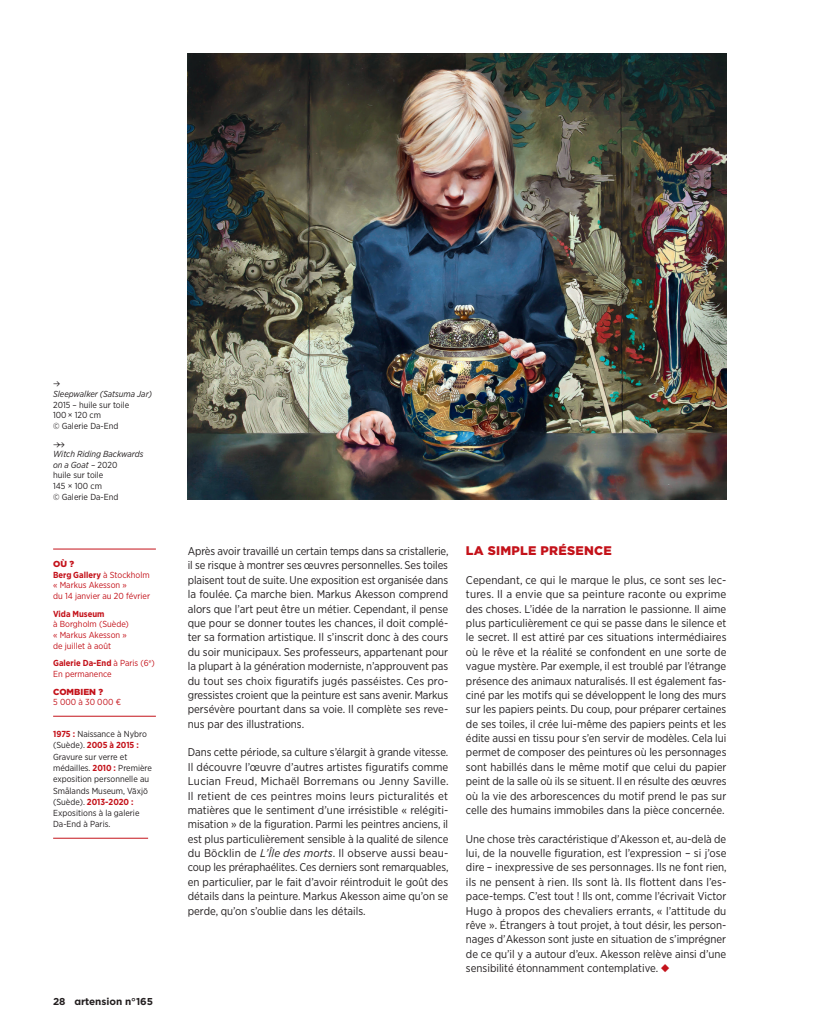
<style>
.page{position:relative;width:815px;height:1028px;background:#fff}
.page>*{position:absolute;margin:0;border:0;box-sizing:border-box;transform-origin:0 0}
.t1{font:900 12.5px "Gotham";letter-spacing:.02em;color:#c4121a}
.t2{font:11.25px/14.4px "Gotham Narrow";color:#231f20;text-align:justify}
.t3{font:700 10px "Gotham";letter-spacing:-.005em;color:#231f20}
.t4{font:8.75px/11.2px "Gotham Narrow";color:#231f20}
.t5{font:8.75px/10.6px "Gotham Narrow";color:#c4121a}
.t6{font:italic 8.75px "Gotham Narrow";color:#231f20}
.t7{font:900 8.75px "Gotham";color:#c4121a}
.t8{font:700 8.75px "Gotham Narrow";color:#c4121a}
.t9{font:8.75px "Euclid Circular A";color:#231f20}
.s1{font-style:italic}
.s2{font-weight:700}
.s3{font-weight:700;color:#c4121a}
.s4{color:#c4121a}
</style>
<div class="page">
<hr style="left:53px;top:838px;width:95px;height:1px;background:#c4121a">
<hr style="left:53px;top:549px;width:103px;height:1px;background:#c4121a">
<hr style="left:53px;top:716px;width:103px;height:1px;background:#c4121a">
<img style="left:188px;top:53px;width:538px;height:446px">
<p class="t9" style="left:53px;top:377px;width:9px">→</p>
<p class="t6" style="left:53px;top:388px;width:100px">Sleepwalker (Satsuma Jar)</p>
<p class="t4" style="left:53px;top:399px;width:78px;line-height:10.6px">2015 – huile sur toile<br>100 × 120 cm<br>© Galerie Da-End</p>
<p class="t9" style="left:53px;top:438px;width:13px">→ →</p>
<p class="t4" style="left:53px;top:448px;width:92px;line-height:10.6px"><span class="s1">Witch Riding Backwards on a Goat</span> – 2020<br>huile sur toile<br>145 × 100 cm<br>© Galerie Da-End</p>
<p class="t7" style="left:53px;top:558px;width:23px">OÙ ?</p>
<p class="t5" style="left:53px;top:569px;width:98px"><span class="s2">Berg Gallery</span> à Stockholm « Markus Akesson »<br>du 14 janvier au 20 février</p>
<p class="t8" style="left:53px;top:608px;width:53px">Vida Museum</p>
<p class="t5" style="left:53px;top:618px;width:77px">à Borgholm (Suède) « Markus Akesson » de juillet à août</p>
<p class="t5" style="left:53px;top:657px;width:103px"><span class="s2">Galerie Da-End</span> à Paris (6<sup>e</sup>)<br>En permanence</p>
<p class="t7" style="left:53px;top:685px;width:52px">COMBIEN ?</p>
<p class="t5" style="left:53px;top:696px;width:69px">5 000 à 30 000 €</p>
<p class="t4" style="left:53px;top:728px;width:100px"><span class="s3">1975 :</span> Naissance à Nybro (Suède). <span class="s3">2005 à 2015 :<br></span>Gravure sur verre et médailles. <span class="s3">2010 :</span> Première exposition personnelle au<br>Smålands Museum, Växjö (Suède). <span class="s3">2013-2020 :<br></span>Expositions à la galerie<br>Da-End à Paris.</p>
<p class="t3" style="left:53px;top:995px;width:101px">28 artension n°165</p>
<p class="t2" style="left:188px;top:543px;width:262px">Après avoir travaillé un certain temps dans sa cristallerie, il se risque à montrer ses œuvres personnelles. Ses toiles plaisent tout de suite. Une exposition est organisée dans la foulée. Ça marche bien. Markus Akesson comprend alors que l’art peut être un métier. Cependant, il pense que pour se donner toutes les chances, il doit complé&shy;ter sa formation artistique. Il s’inscrit donc à des cours du soir municipaux. Ses professeurs, appartenant pour la plupart à la génération moderniste, n’approuvent pas du tout ses choix figuratifs jugés passéistes. Ces pro&shy;gressistes croient que la peinture est sans avenir. Markus persévère pourtant dans sa voie. Il complète ses reve&shy;nus par des illustrations.</p>
<p class="t2" style="left:188px;top:745px;width:262px">Dans cette période, sa culture s’élargit à grande vitesse.<br>Il découvre l’œuvre d’autres artistes figuratifs comme Lucian Freud, Michaël Borremans ou Jenny Saville.<br>Il retient de ces peintres moins leurs picturalités et matières que le sentiment d’une irrésistible « relégiti&shy;misation » de la figuration. Parmi les peintres anciens, il est plus particulièrement sensible à la qualité de silence du Böcklin de <span class="s1">L’Île des morts</span>. Il observe aussi beau&shy;coup les préraphaélites. Ces derniers sont remarquables, en particulier, par le fait d’avoir réintroduit le goût des détails dans la peinture. Markus Akesson aime qu’on se perde, qu’on s’oublie dans les détails.</p>
<p class="t1" style="left:466px;top:542px;width:147px">LA SIMPLE PRÉSENCE</p>
<p class="t2" style="left:466px;top:572px;width:262px">Cependant, ce qui le marque le plus, ce sont ses lec&shy;tures. Il a envie que sa peinture raconte ou exprime des choses. L’idée de la narration le passionne. Il aime plus particulièrement ce qui se passe dans le silence et le secret. Il est attiré par ces situations intermédiaires où le rêve et la réalité se confondent en une sorte de vague mystère. Par exemple, il est troublé par l’étrange présence des animaux naturalisés. Il est également fas&shy;ciné par les motifs qui se développent le long des murs sur les papiers peints. Du coup, pour préparer certaines de ses toiles, il crée lui-même des papiers peints et les édite aussi en tissu pour s’en servir de modèles. Cela lui permet de composer des peintures où les personnages sont habillés dans le même motif que celui du papier peint de la salle où ils se situent. Il en résulte des œuvres où la vie des arborescences du motif prend le pas sur celle des humains immobiles dans la pièce concernée.</p>
<p class="t2" style="left:466px;top:831px;width:262px">Une chose très caractéristique d’Akesson et, au-delà de lui, de la nouvelle figuration, est l’expression – si j’ose dire – inexpressive de ses personnages. Ils ne font rien, ils ne pensent à rien. Ils sont là. Ils flottent dans l’es&shy;pace-temps. C’est tout ! Ils ont, comme l’écrivait Victor Hugo à propos des chevaliers errants, « l’attitude du rêve ». Étrangers à tout projet, à tout désir, les person&shy;nages d’Akesson sont juste en situation de s’imprégner de ce qu’il y a autour d’eux. Akesson relève ainsi d’une sensibilité étonnamment contemplative. <span class="s4">◆</span></p>
</div>
